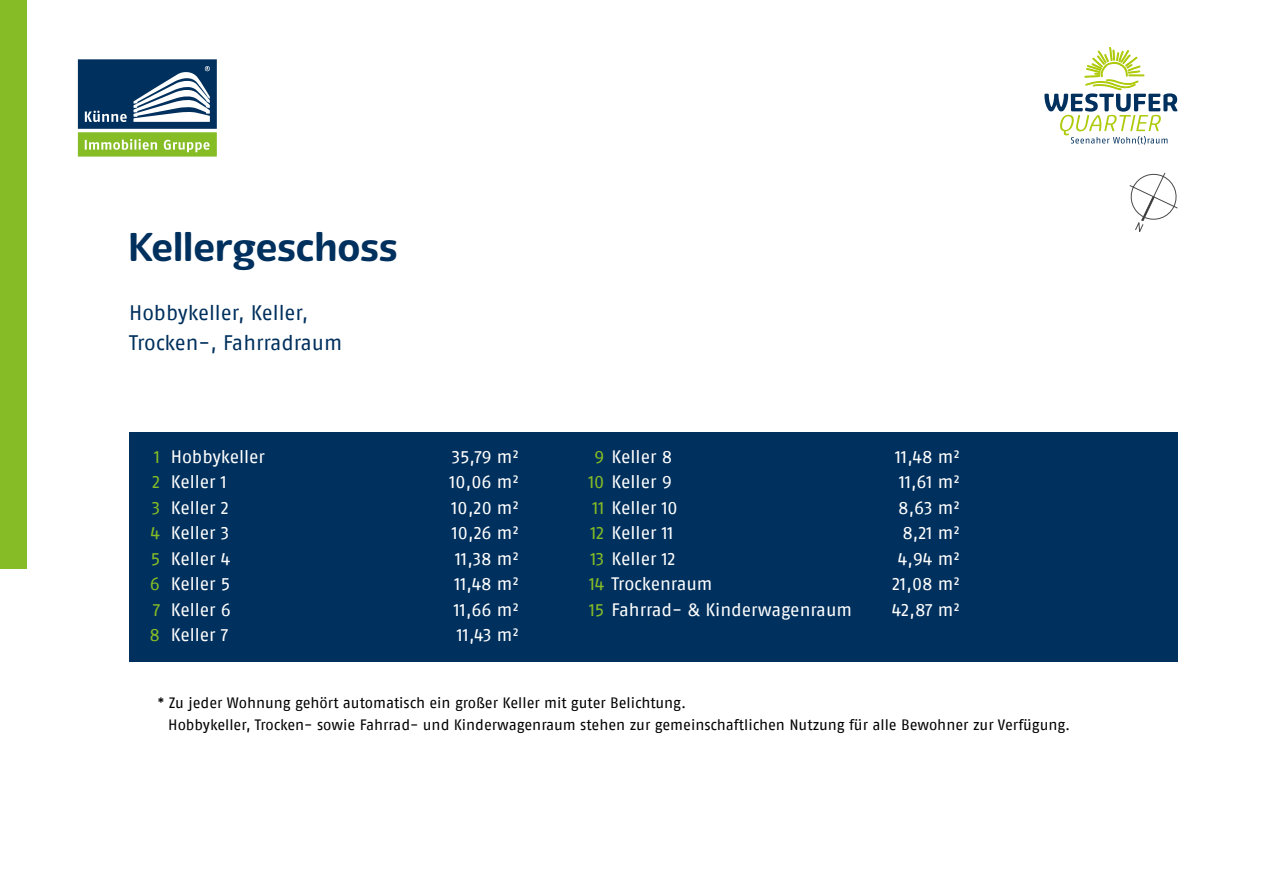
<style>
.page{position:relative;width:1263px;height:893px;background:#fff}
.page>*{position:absolute;margin:0;border:0;box-sizing:border-box;transform-origin:0 0}
.t1{font:700 39px "Eigerdals";color:#00305d}
.t2{font:21px/30px "Fago No Regular LF";letter-spacing:-.005em;color:#00305d}
.t3{font:18px "Fago No Regular LF";letter-spacing:-.005em;color:#fff}
.t4{font:18px/25.5px "Fago No Regular LF";color:#86bc25;text-align:justify}
.t5{font:15px/22.5px "Fago No Regular LF";letter-spacing:-.005em;color:#000}
.s1{color:#86bc25}
</style>
<div class="page">
<div style="left:0;top:0;width:27px;height:569px;background:#86bc25"></div>
<svg style="left:78px;top:59px;width:139px;height:98px"></svg>
<svg style="left:1044px;top:47px;width:133px;height:98px"></svg>
<svg style="left:1129px;top:172px;width:49px;height:60px"></svg>
<div style="left:129px;top:432px;width:1048px;height:230px;background:#00305d"></div>
<h1 class="t1" style="left:128px;top:223px;width:271px">Kellergeschoss</h1>
<p class="t2" style="left:129px;top:298px;width:214px">Hobbykeller, Keller,<br>Trocken-, Fahrradraum</p>
<p class="t3" style="left:171px;top:446px;width:96px">Hobbykeller</p>
<p class="t3" style="left:452px;top:446px;width:68px">35,79 m²</p>
<p class="t3" style="left:171px;top:472px;width:58px">Keller 1</p>
<p class="t3" style="left:449px;top:472px;width:71px">10,06 m²</p>
<p class="t3" style="left:171px;top:497px;width:60px">Keller 2</p>
<p class="t3" style="left:452px;top:497px;width:69px">10,20 m²</p>
<p class="t3" style="left:171px;top:523px;width:60px">Keller 3</p>
<p class="t3" style="left:452px;top:523px;width:68px">10,26 m²</p>
<p class="t3" style="left:171px;top:548px;width:61px">Keller 4</p>
<p class="t3" style="left:455px;top:548px;width:65px">11,38 m²</p>
<p class="t3" style="left:171px;top:574px;width:61px">Keller 5</p>
<p class="t3" style="left:454px;top:574px;width:66px">11,48 m²</p>
<p class="t3" style="left:171px;top:599px;width:62px">Keller 6</p>
<p class="t3" style="left:454px;top:599px;width:66px">11,66 m²</p>
<p class="t3" style="left:171px;top:625px;width:59px">Keller 7</p>
<p class="t3" style="left:457px;top:625px;width:63px">11,43 m²</p>
<p class="t4" style="left:150px;top:443px;width:12px">1<br>2<br>3<br>4<br>5<br>6<br>7<br>8</p>
<p class="t3" style="left:594px;top:446px;width:80px"><span class="s1">9</span> Keller 8</p>
<p class="t3" style="left:895px;top:446px;width:66px">11,48 m²</p>
<p class="t3" style="left:588px;top:472px;width:85px"><span class="s1">10</span> Keller 9</p>
<p class="t3" style="left:899px;top:472px;width:62px">11,61 m²</p>
<p class="t3" style="left:592px;top:497px;width:87px"><span class="s1">11</span> Keller 10</p>
<p class="t3" style="left:898px;top:497px;width:63px">8,63 m²</p>
<p class="t3" style="left:590px;top:523px;width:85px"><span class="s1">12</span> Keller 11</p>
<p class="t3" style="left:902px;top:523px;width:59px">8,21 m²</p>
<p class="t3" style="left:590px;top:548px;width:87px"><span class="s1">13</span> Keller 12</p>
<p class="t3" style="left:898px;top:548px;width:63px">4,94 m²</p>
<p class="t3" style="left:589px;top:574px;width:125px"><span class="s1">14</span> Trockenraum</p>
<p class="t3" style="left:892px;top:574px;width:69px">21,08 m²</p>
<p class="t3" style="left:589px;top:599px;width:264px"><span class="s1">15</span> Fahrrad- &amp; Kinderwagenraum</p>
<p class="t3" style="left:892px;top:599px;width:69px">42,87 m²</p>
<p class="t5" style="left:168px;top:691px;width:903px;text-indent:-11px">* Zu jeder Wohnung gehört automatisch ein großer Keller mit guter Belichtung.<br>Hobbykeller, Trocken- sowie Fahrrad- und Kinderwagenraum stehen zur gemeinschaftlichen Nutzung für alle Bewohner zur Verfügung.</p>
</div>
